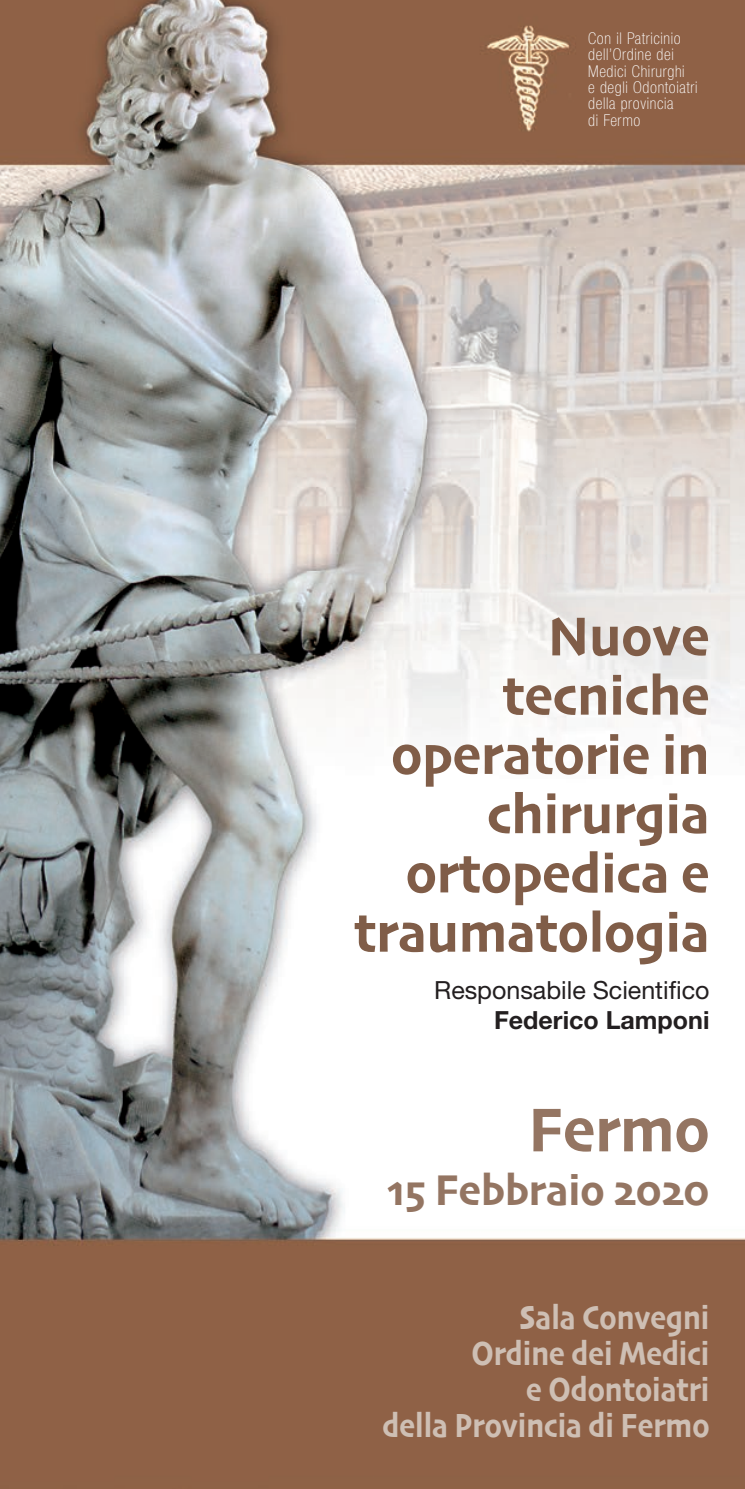
<style>
.page{position:relative;width:745px;height:1489px;background:#fff}
.page>*{position:absolute;margin:0;border:0;box-sizing:border-box;transform-origin:0 0}
.t1{font:65px "Skia";color:#947562;scale:.9 1}
.t2{font:57.5px/59.2px "Skia";color:#805d48;text-align:right;scale:.9 1}
.t3{font:45px "Skia";color:#947562;scale:.9 1}
.t4{font:35px "Skia";color:#cebfb4;scale:.82 1}
.t5{font:25px "Helvetica Neue LT Std";color:#231f20}
.t6{font:700 25px "Helvetica Neue LT Std";color:#231f20}
.t7{font:100 condensed 16.25px "Helvetica Neue LT Std";letter-spacing:.04em;color:#fff}
</style>
<div class="page">
<img style="left:0;top:0;width:744px;height:1488px">
<p class="t7" style="left:587px;top:29px;width:94px">Con il Patricinio</p>
<p class="t7" style="left:587px;top:46px;width:87px">dell’Ordine dei</p>
<p class="t7" style="left:587px;top:62px;width:98px">Medici Chirurghi</p>
<p class="t7" style="left:587px;top:78px;width:111px">e degli Odontoiatri</p>
<p class="t7" style="left:587px;top:94px;width:87px">della provincia</p>
<p class="t7" style="left:587px;top:111px;width:54px">di Fermo</p>
<p class="t2" style="left:354px;top:610px;width:396px">Nuove tecniche operatorie in chirurgia ortopedica e traumatologia</p>
<p class="t5" style="left:434px;top:974px;width:276px">Responsabile Scientifico</p>
<p class="t6" style="left:493px;top:1004px;width:217px">Federico Lamponi</p>
<p class="t1" style="left:528px;top:1091px;width:203px">Fermo</p>
<p class="t3" style="left:387px;top:1163px;width:359px">15 Febbraio 2020</p>
<p class="t4" style="left:519px;top:1296px;width:233px">Sala Convegni</p>
<p class="t4" style="left:471px;top:1332px;width:292px">Ordine dei Medici</p>
<p class="t4" style="left:526px;top:1368px;width:225px">e Odontoiatri</p>
<p class="t4" style="left:382px;top:1404px;width:400px">della Provincia di Fermo</p>
</div>
